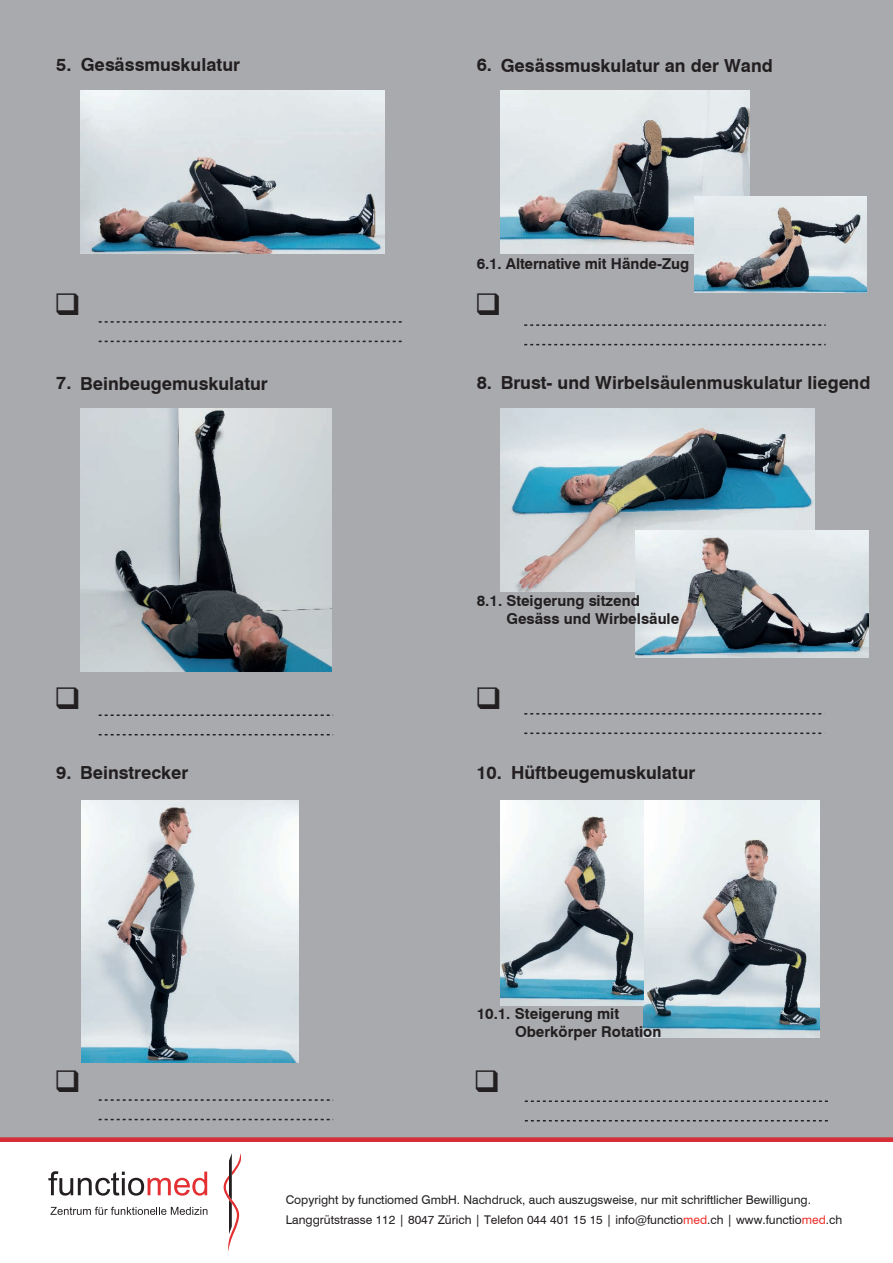
<style>
.page{position:relative;width:893px;height:1263px;background:#fff}
.page>*{position:absolute;margin:0;border:0;box-sizing:border-box;transform-origin:0 0}
.t1{font:700 18px "Swiss 721 BT";color:#231f20}
.t2{font:700 15px/18px "Swiss 721 BT";color:#231f20}
.t3{font:12px "Swiss 721 BT";color:#231f20}
.s1{color:#ee2d28}
</style>
<div class="page">
<div style="left:0;top:0;width:893px;height:1137px;background:#a8aaad"></div>
<svg style="left:48px;top:1171px;width:159px;height:24px"></svg>
<svg style="left:50px;top:1207px;width:157px;height:8px"></svg>
<svg style="left:223px;top:1153px;width:18px;height:98px"></svg>
<img style="left:81px;top:90px;width:304px;height:164px">
<img style="left:501px;top:90px;width:249px;height:164px">
<img style="left:694px;top:196px;width:173px;height:96px">
<img style="left:81px;top:408px;width:251px;height:263px">
<img style="left:501px;top:408px;width:313px;height:183px">
<img style="left:636px;top:531px;width:232px;height:127px">
<img style="left:82px;top:800px;width:216px;height:263px">
<svg style="left:99px;top:321px;width:303px;height:2px"></svg>
<svg style="left:99px;top:341px;width:303px;height:1px"></svg>
<svg style="left:524px;top:324px;width:302px;height:2px"></svg>
<svg style="left:524px;top:344px;width:302px;height:1px"></svg>
<svg style="left:99px;top:714px;width:234px;height:2px"></svg>
<svg style="left:99px;top:734px;width:234px;height:1px"></svg>
<svg style="left:524px;top:713px;width:298px;height:1px"></svg>
<svg style="left:524px;top:732px;width:298px;height:2px"></svg>
<svg style="left:99px;top:1099px;width:234px;height:2px"></svg>
<svg style="left:99px;top:1119px;width:234px;height:1px"></svg>
<svg style="left:525px;top:1100px;width:303px;height:2px"></svg>
<svg style="left:525px;top:1120px;width:303px;height:1px"></svg>
<hr style="left:0;top:1138px;width:893px;height:4px;background:#d72e38">
<img style="left:644px;top:800px;width:176px;height:238px">
<img style="left:501px;top:800px;width:143px;height:205px">
<h1 class="t1" style="left:81px;top:57px;width:161px">Gesässmuskulatur</h1>
<h1 class="t1" style="left:501px;top:58px;width:274px">Gesässmuskulatur an der Wand</h1>
<h1 class="t1" style="left:56px;top:57px;width:17px">5.</h1>
<h1 class="t1" style="left:477px;top:58px;width:17px">6.</h1>
<p class="t2" style="left:477px;top:256px;width:214px">6.1. Alternative mit Hände-Zug</p>
<h1 class="t1" style="left:56px;top:375px;width:17px">7.</h1>
<h1 class="t1" style="left:477px;top:375px;width:395px">8. Brust- und Wirbelsäulenmuskulatur liegend</h1>
<h1 class="t1" style="left:80px;top:376px;width:189px">Beinbeugemuskulatur</h1>
<p class="t2" style="left:506px;top:593px;width:174px;text-indent:-30px">8.1. Steigerung sitzend<br>Gesäss und Wirbelsäule</p>
<h1 class="t1" style="left:56px;top:766px;width:17px">9.</h1>
<h1 class="t1" style="left:476px;top:765px;width:220px">10. Hüftbeugemuskulatur</h1>
<h1 class="t1" style="left:80px;top:766px;width:110px">Beinstrecker</h1>
<p class="t2" style="left:515px;top:1006px;width:148px;text-indent:-38px">10.1. Steigerung mit<br>Oberkörper Rotation</p>
<p class="t3" style="left:286px;top:1195px;width:527px">Copyright by functiomed GmbH. Nachdruck, auch auszugsweise, nur mit schriftlicher Bewilligung.</p>
<p class="t3" style="left:286px;top:1215px;width:558px">Langgrütstrasse 112 | 8047 Zürich | Telefon 044 401 15 15 | info@functio<span class="s1">med</span>.ch | www.functio<span class="s1">med</span>.ch</p>
</div>
